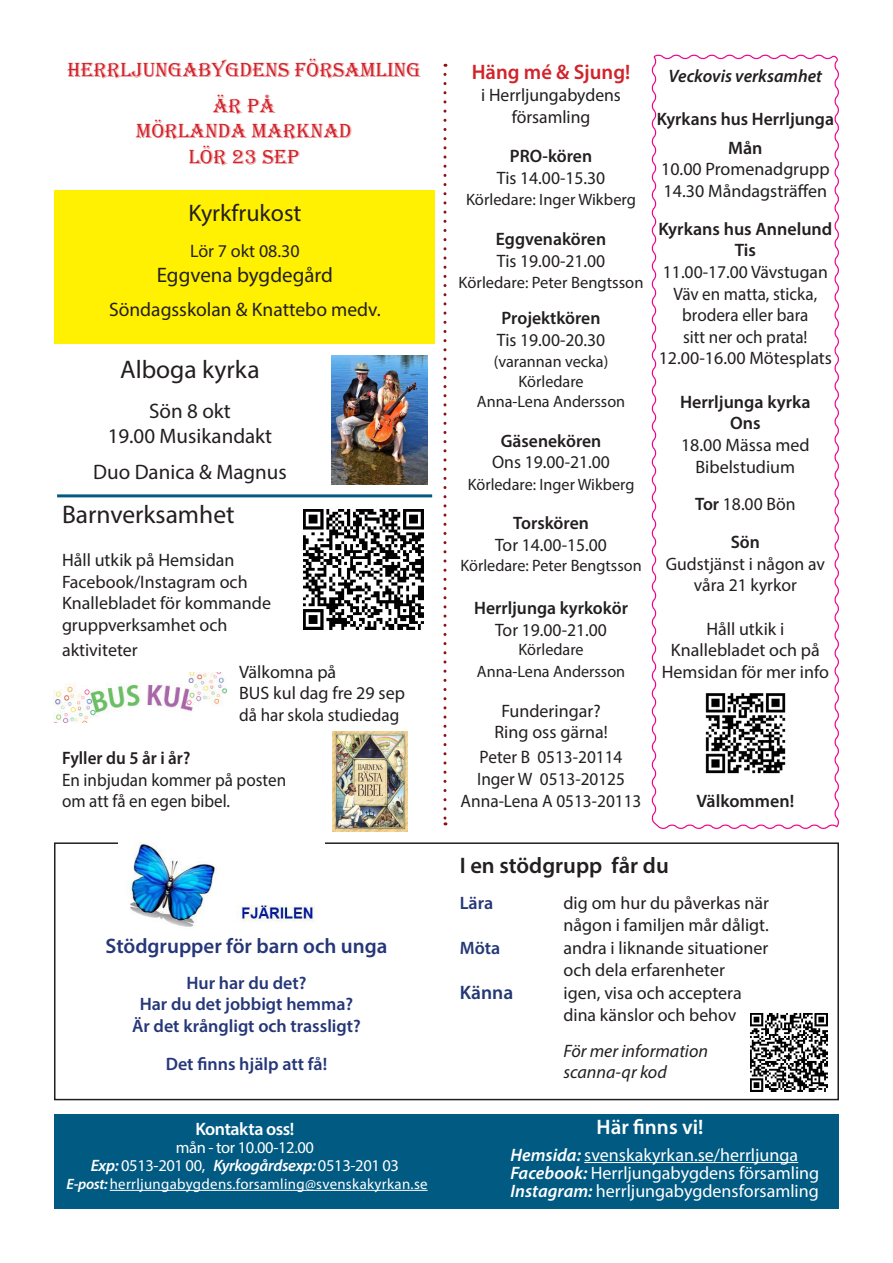
<style>
.page{position:relative;width:893px;height:1263px;background:#fff}
.page>*{position:absolute;margin:0;border:0;box-sizing:border-box;transform-origin:0 0}
.t1{font:25.5px "Myriad Pro";color:#231f20}
.t2{font:24px "Myriad Pro";color:#231f20}
.t3{font:600 22.5px "Myriad Pro";color:#231f20}
.t4{font:21px "Myriad Pro";color:#231f20}
.t5{font:21px "Algerian";color:#d1232a}
.t6{font:600 21px "Myriad Pro";color:#253778}
.t7{font:600 21px "Myriad Pro";color:#d1232a}
.t8{font:600 21px "Myriad Pro";color:#fff}
.t9{font:19.5px "Myriad Pro";color:#231f20}
.t10{font:600 19.5px "Myriad Pro";color:#233875}
.t11{font:18px/21.6px "Myriad Pro";color:#231f20}
.t12{font:600 18px/21.6px "Myriad Pro";color:#231f20;text-align:center}
.t13{font:18px/21.6px "Myriad Pro";color:#231f20;scale:.95 1}
.t14{font:18px "Myriad Pro";color:#fff}
.t15{font:600 18px "Myriad Pro";color:#253778}
.t16{font:18px "Myriad Pro";color:#231f20;scale:.96 1}
.t17{font:italic 18px/21.6px "Myriad Pro";color:#231f20}
.t18{font:italic 600 18px "Myriad Pro";color:#231f20}
.Svenskakyrkan_brödtext{font:600 18px "Myriad Pro";letter-spacing:-.025em;color:#fff}
.t19{font:600 18px "Myriad Pro";color:#233875}
.t20{font:16.5px "Myriad Pro";color:#231f20}
.Svenskakyrkan_brödtext-2{font:16.5px/18px "Myriad Pro";letter-spacing:-.02em;color:#fff;text-align:center}
.Svenskakyrkan_brödtext-3{font:15px "Myriad Pro";letter-spacing:.02em;color:#fff}
.s1{font-weight:600}
.s2{font-weight:600;font-style:italic}
.s3{font-weight:400}
</style>
<div class="page">
<div style="left:54px;top:1114px;width:785px;height:95px;background:#005a82"></div>
<hr style="left:584px;top:1162px;width:214px;height:1px;background:#fff">
<hr style="left:110px;top:1190px;width:318px;height:1px;background:#fff">
<div style="left:54px;top:842px;width:785px;height:258px;border:2px solid #231f20"></div>
<img style="left:118px;top:842px;width:207px;height:85px">
<img style="left:750px;top:1014px;width:78px;height:77px">
<img style="left:54px;top:673px;width:172px;height:49px">
<img style="left:303px;top:509px;width:120px;height:120px">
<svg style="left:651px;top:54px;width:188px;height:775px"></svg>
<img style="left:695px;top:687px;width:101px;height:96px">
<img style="left:331px;top:356px;width:97px;height:129px">
<div style="left:55px;top:191px;width:380px;height:153px;background:#fff101"></div>
<svg style="left:443px;top:74px;width:3px;height:751px"></svg>
<hr style="left:57px;top:494px;width:375px;height:3px;background:#005a82">
<img style="left:332px;top:731px;width:76px;height:101px">
<p class="t5" style="left:68px;top:58px;width:355px">HERRLJUNGABYGDENS FÖRSAMLING</p>
<p class="t5" style="left:213px;top:94px;width:64px">ÄR PÅ</p>
<p class="t5" style="left:136px;top:120px;width:217px">MÖRLANDA MARKNAD</p>
<p class="t5" style="left:189px;top:145px;width:112px">LÖR 23 SEP</p>
<p class="t2" style="left:188px;top:198px;width:115px">Kyrkfrukost</p>
<p class="t11" style="left:190px;top:239px;width:111px">Lör 7 okt 08.30</p>
<p class="t4" style="left:157px;top:262px;width:178px">Eggvena bygdegård</p>
<p class="t9" style="left:109px;top:297px;width:273px">Söndagsskolan &amp; Knattebo medv.</p>
<p class="t1" style="left:120px;top:354px;width:141px">Alboga kyrka</p>
<p class="t4" style="left:149px;top:398px;width:83px">Sön 8 okt</p>
<p class="t4" style="left:108px;top:423px;width:166px">19.00 Musikandakt</p>
<p class="t4" style="left:93px;top:459px;width:195px">Duo Danica &amp; Magnus</p>
<p class="t1" style="left:62px;top:499px;width:174px">Barnverksamhet</p>
<p class="t11" style="left:62px;top:549px;width:174px">Håll utkik på Hemsidan</p>
<p class="t11" style="left:62px;top:571px;width:187px">Facebook/Instagram och</p>
<p class="t11" style="left:62px;top:592px;width:211px">Knallebladet för kommande</p>
<p class="t11" style="left:62px;top:614px;width:167px">gruppverksamhet och</p>
<p class="t11" style="left:62px;top:639px;width:77px">aktiviteter</p>
<p class="t11" style="left:239px;top:661px;width:99px">Välkomna på</p>
<p class="t11" style="left:239px;top:682px;width:167px">BUS kul dag fre 29 sep</p>
<p class="t13" style="left:239px;top:704px;width:170px">då har skola studiedag</p>
<p class="t13" style="left:62px;top:747px;width:237px"><span class="s1">Fyller du 5 år i år?<br></span>En inbjudan kommer på posten</p>
<p class="t13" style="left:62px;top:790px;width:179px">om att få en egen bibel.</p>
<p class="t6" style="left:106px;top:932px;width:283px">Stödgrupper för barn och unga</p>
<p class="t15" style="left:186px;top:971px;width:122px">Hur har du det?</p>
<p class="t15" style="left:140px;top:993px;width:215px">Har du det jobbigt hemma?</p>
<p class="t15" style="left:132px;top:1014px;width:230px">Är det krångligt och trassligt?</p>
<p class="t15" style="left:166px;top:1052px;width:163px">Det finns hjälp att få!</p>
<p class="Svenskakyrkan_brödtext" style="left:196px;top:1117px;width:100px">Kontakta oss!</p>
<p class="Svenskakyrkan_brödtext-2" style="left:91px;top:1138px;width:310px">mån - tor 10.00-12.00<br><span class="s2">Exp:</span> 0513-201 00, <span class="s2">Kyrkogårdsexp:</span> 0513-201 03</p>
<p class="Svenskakyrkan_brödtext-3" style="left:67px;top:1174px;width:363px"><span class="s2">E-post:</span> herrljungabygdens.forsamling@svenskakyrkan.se</p>
<p class="t7" style="left:472px;top:59px;width:160px">Häng mé &amp; Sjung!</p>
<p class="t11" style="left:481px;top:84px;width:141px">i Herrljungabydens</p>
<p class="t11" style="left:512px;top:105px;width:80px">församling</p>
<p class="t12" style="left:510px;top:145px;width:84px">PRO-kören</p>
<p class="t11" style="left:497px;top:167px;width:110px">Tis 14.00-15.30</p>
<p class="t20" style="left:466px;top:190px;width:172px">Körledare: Inger Wikberg</p>
<p class="t12" style="left:496px;top:228px;width:112px">Eggvenakören</p>
<p class="t11" style="left:497px;top:249px;width:110px">Tis 19.00-21.00</p>
<p class="t20" style="left:459px;top:272px;width:186px">Körledare: Peter Bengtsson</p>
<p class="t12" style="left:502px;top:307px;width:100px">Projektkören</p>
<p class="t11" style="left:497px;top:329px;width:110px">Tis 19.00-20.30</p>
<p class="t20" style="left:494px;top:352px;width:116px">(varannan vecka)</p>
<p class="t20" style="left:518px;top:371px;width:67px">Körledare</p>
<p class="t20" style="left:477px;top:391px;width:150px">Anna-Lena Andersson</p>
<p class="t12" style="left:501px;top:429px;width:102px">Gäsenekören</p>
<p class="t11" style="left:492px;top:451px;width:119px">Ons 19.00-21.00</p>
<p class="t20" style="left:468px;top:474px;width:168px">Körledare: Inger Wikberg</p>
<p class="t12" style="left:513px;top:512px;width:77px">Torskören</p>
<p class="t11" style="left:495px;top:534px;width:113px">Tor 14.00-15.00</p>
<p class="t20" style="left:460px;top:555px;width:183px">Körledare: Peter Bengtsson</p>
<p class="t12" style="left:474px;top:597px;width:155px">Herrljunga kyrkokör</p>
<p class="t11" style="left:495px;top:618px;width:113px">Tor 19.00-21.00</p>
<p class="t20" style="left:518px;top:640px;width:67px">Körledare</p>
<p class="t20" style="left:477px;top:661px;width:150px">Anna-Lena Andersson</p>
<p class="t11" style="left:501px;top:699px;width:101px">Funderingar?</p>
<p class="t11" style="left:494px;top:721px;width:115px">Ring oss gärna!</p>
<p class="t16" style="left:480px;top:746px;width:150px">Peter B 0513-20114</p>
<p class="t16" style="left:477px;top:768px;width:156px">Inger W 0513-20125</p>
<p class="t16" style="left:461px;top:789px;width:190px">Anna-Lena A 0513-20113</p>
<p class="t18" style="left:669px;top:64px;width:155px">Veckovis verksamhet</p>
<p class="t12" style="left:657px;top:108px;width:179px">Kyrkans hus Herrljunga</p>
<p class="t12" style="left:728px;top:137px;width:36px">Mån</p>
<p class="t11" style="left:661px;top:158px;width:170px">10.00 Promenadgrupp<br>14.30 Måndagsträffen</p>
<p class="t12" style="left:658px;top:218px;width:176px">Kyrkans hus Annelund<br>Tis<br><span class="s3">11.00-17.00 Vävstugan</span></p>
<p class="t13" style="left:673px;top:283px;width:153px;text-align:center">Väv en matta, sticka, brodera eller bara sitt ner och prata!</p>
<p class="t11" style="left:659px;top:347px;width:175px">12.00-16.00 Mötesplats</p>
<p class="t12" style="left:680px;top:390px;width:132px">Herrljunga kyrka</p>
<p class="t12" style="left:730px;top:412px;width:32px">Ons</p>
<p class="t11" style="left:681px;top:434px;width:130px">18.00 Mässa med</p>
<p class="t11" style="left:695px;top:455px;width:101px">Bibelstudium</p>
<p class="t11" style="left:695px;top:493px;width:102px"><span class="s1">Tor</span> 18.00 Bön</p>
<p class="t12" style="left:731px;top:531px;width:31px">Sön</p>
<p class="t11" style="left:666px;top:553px;width:161px;text-align:center">Gudstjänst i någon av våra 21 kyrkor</p>
<p class="t11" style="left:706px;top:617px;width:80px">Håll utkik i</p>
<p class="t11" style="left:671px;top:639px;width:150px">Knallebladet och på</p>
<p class="t11" style="left:662px;top:661px;width:169px">Hemsidan för mer info</p>
<p class="t12" style="left:696px;top:790px;width:99px">Välkommen!</p>
<p class="t3" style="left:460px;top:851px;width:211px">I en stödgrupp får du</p>
<p class="t15" style="left:460px;top:892px;width:35px">Lära</p>
<p class="t11" style="left:563px;top:892px;width:207px">dig om hur du påverkas när någon i familjen mår dåligt.</p>
<p class="t19" style="left:460px;top:937px;width:42px">Möta</p>
<p class="t11" style="left:563px;top:937px;width:206px">andra i liknande situationer och dela erfarenheter</p>
<p class="t10" style="left:460px;top:980px;width:55px">Känna</p>
<p class="t11" style="left:563px;top:982px;width:180px">igen, visa och acceptera dina känslor och behov</p>
<p class="t17" style="left:563px;top:1040px;width:146px">För mer information scanna-qr kod</p>
<p class="t8" style="left:597px;top:1113px;width:108px">Här finns vi!</p>
<p class="t14" style="left:510px;top:1143px;width:289px"><span class="s2">Hemsida:</span> svenskakyrkan.se/herrljunga</p>
<p class="t14" style="left:510px;top:1161px;width:310px"><span class="s2">Facebook:</span> Herrljungabygdens församling</p>
<p class="t14" style="left:510px;top:1179px;width:310px"><span class="s2">Instagram:</span> herrljungabygdensforsamling</p>
</div>
